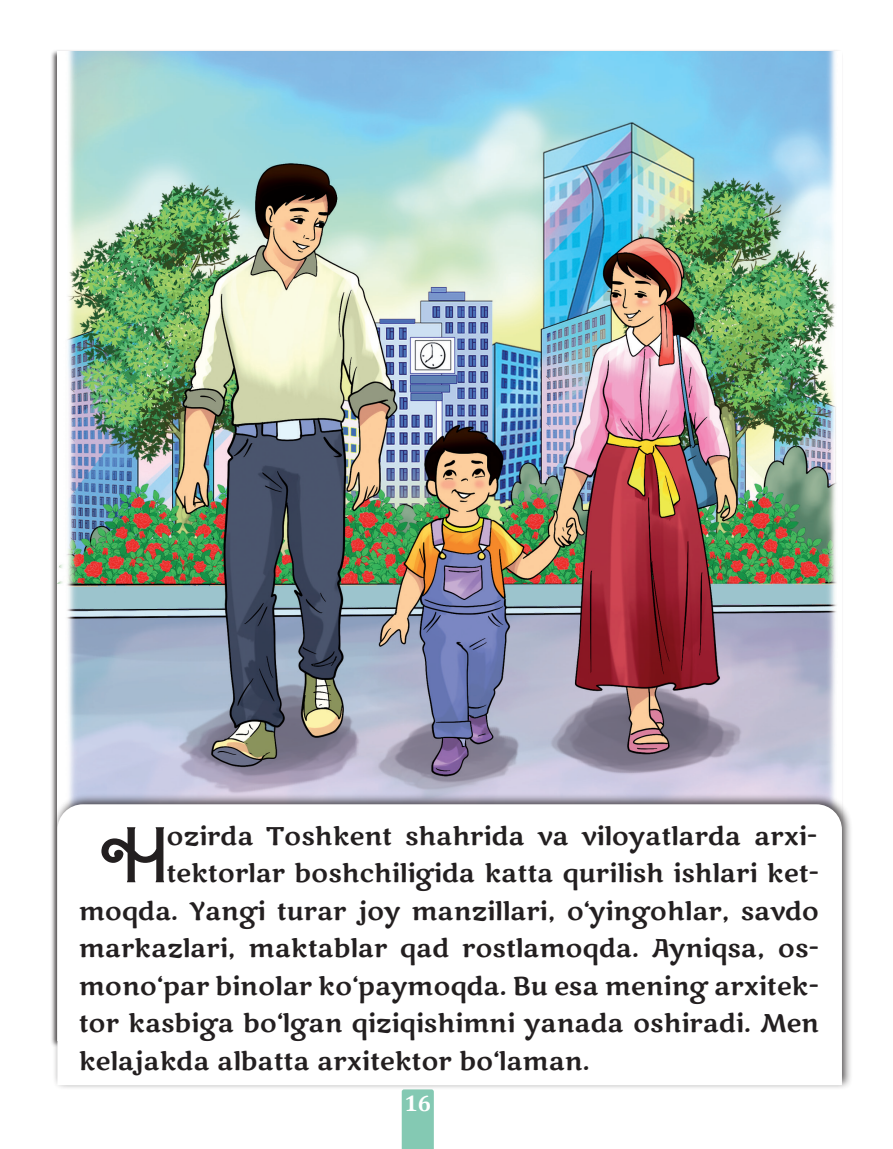
<style>
.page{position:relative;width:893px;height:1149px;background:#fff}
.page>*{position:absolute;margin:0;border:0;box-sizing:border-box;transform-origin:0 0}
.t1{font:81px "Bartex";color:#231f20}
.t2{font:25.5px "Marko One";color:#231f20}
.t3{font:700 22.5px "Cambria";color:#fff}
</style>
<div class="page">
<div style="left:402px;top:1089px;width:32px;height:59px;background:#84c9b3"></div>
<img style="left:57px;top:51px;width:780px;height:741px">
<div style="left:52px;top:792px;width:801px;height:297px;background:#231f20;opacity:.75"></div>
<svg style="left:57px;top:804px;width:785px;height:280px"></svg>
<p class="t1" style="left:102px;top:816px;width:66px">H</p>
<p class="t2" style="left:166px;top:819px;width:650px">ozirda Toshkent shahrida va viloyatlarda arxi-</p>
<p class="t2" style="left:166px;top:856px;width:654px">tektorlar boshchiligida katta qurilish ishlari ket-</p>
<p class="t2" style="left:79px;top:894px;width:742px">moqda. Yangi turar joy manzillari, o‘yingohlar, savdo</p>
<p class="t2" style="left:79px;top:931px;width:742px">markazlari, maktablar qad rostlamoqda. Ayniqsa, os-</p>
<p class="t2" style="left:79px;top:969px;width:742px">mono‘par binolar ko‘paymoqda. Bu esa mening arxitek-</p>
<p class="t2" style="left:79px;top:1006px;width:742px">tor kasbiga bo‘lgan qiziqishimni yanada oshiradi. Men</p>
<p class="t2" style="left:79px;top:1044px;width:512px">kelajakda albatta arxitektor bo‘laman.</p>
<p class="t3" style="left:404px;top:1087px;width:28px">16</p>
</div>
